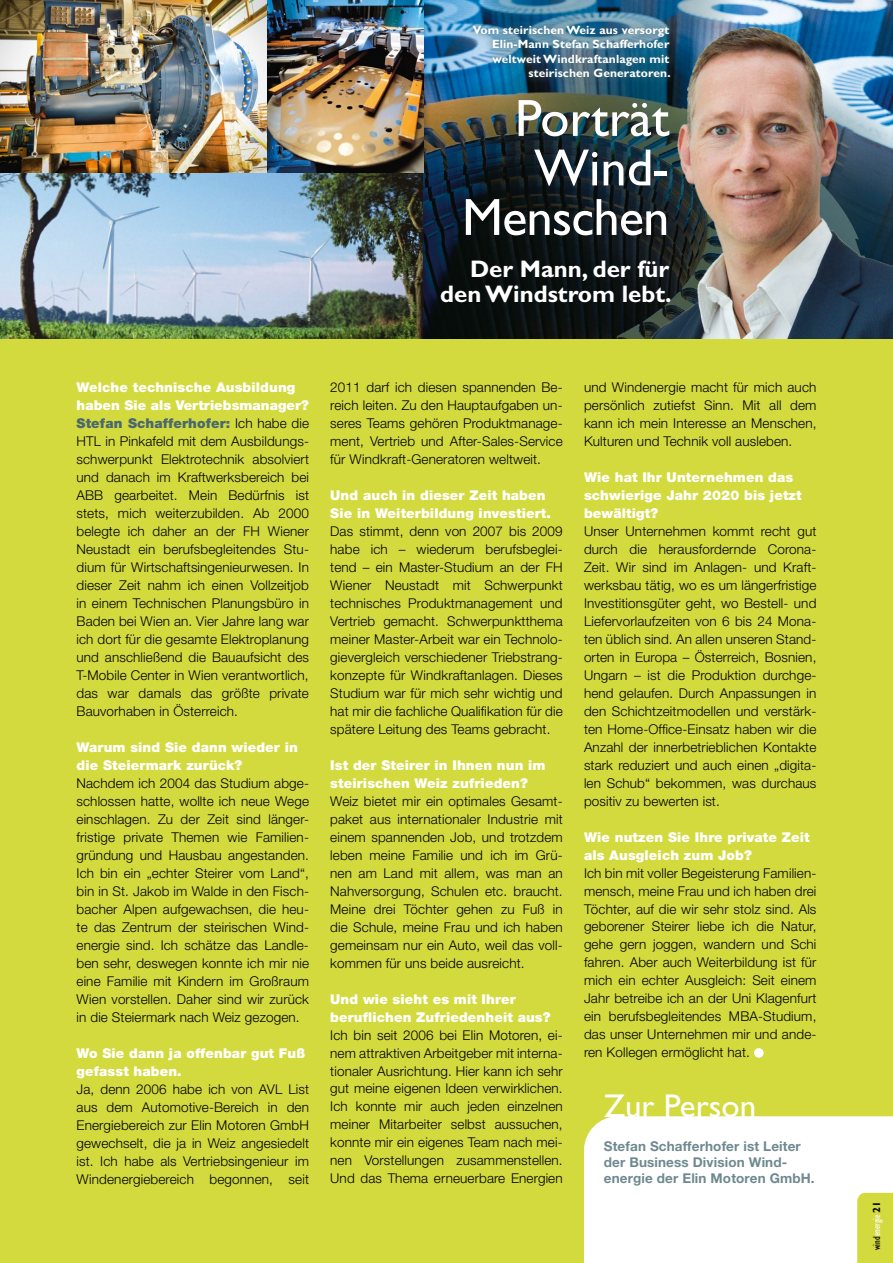
<style>
.page{position:relative;width:893px;height:1263px;background:#fff}
.page>*{position:absolute;margin:0;border:0;box-sizing:border-box;transform-origin:0 0}
.t1{font:52.5px/49.5px "Gill Sans Std";letter-spacing:-.01em;color:#fff;text-align:right}
.t2{font:33px "Gill Sans Std";color:#fff}
.t3{font:700 24px/24.8px "Gill Sans Std";color:#fff;text-align:right}
.t4{font:300 13.5px/18px "Helvetica Neue LT Std";letter-spacing:.01em;color:#000;text-align:justify}
.t5{font:900 13.5px/18px "Helvetica Neue LT Std";letter-spacing:.01em;color:#fff}
.t6{font:700 13.5px/16px "Helvetica Neue LT Std";letter-spacing:.01em;color:#6d898f}
.t7{font:700 12px/14.2px "Gill Sans Std";letter-spacing:.01em;color:#fff;text-align:right}
.t8{font:condensed 10.5px "Gill Sans Std";color:#fff}
.s1{font-weight:900;color:#fff}
.s2{font-weight:900;color:#4a686e}
.s3{color:#000}
.s4{font-weight:700;font-stretch:normal;color:#000}
</style>
<div class="page">
<div style="left:0;top:338px;width:893px;height:925px;background:#d3da3d"></div>
<div style="left:754px;top:1048px;width:10px;height:10px;background:#fff;border-radius:50%"></div>
<div style="left:584px;top:1116px;width:309px;height:147px;background:#fff"></div>
<img style="left:1px;top:0;width:611px;height:338px">
<img style="left:612px;top:0;width:281px;height:338px">
<img style="left:466px;top:18px;width:211px;height:66px">
<svg style="left:0;top:0;width:1px;height:580px"></svg>
<svg style="left:857px;top:1193px;width:36px;height:70px"></svg>
<p class="t7" style="left:473px;top:23px;width:199px">Vom steirischen Weiz aus versorgt<br>Elin-Mann Stefan Schafferhofer weltweit Windkraftanlagen mit steirischen Generatoren.</p>
<h1 class="t1" style="left:462px;top:94px;width:209px">Porträt<br>Wind-<br>Menschen</h1>
<h3 class="t3" style="left:440px;top:256px;width:233px">Der Mann, der für den Windstrom lebt.</h3>
<p class="t4" style="left:77px;top:378px;width:234px;text-align:left"><span class="s1">Welche technische Ausbildung haben Sie als Vertriebsmanager?<br></span><span class="s2">Stefan Schafferhofer:</span> Ich habe die HTL in Pinkafeld mit dem Ausbildungs&shy;schwerpunkt Elektrotechnik absolviert und danach im Kraftwerksbereich bei ABB gearbeitet. Mein Bedürfnis ist stets, mich weiterzubilden. Ab 2000 belegte ich daher an der FH Wiener Neustadt ein berufsbegleitendes Stu&shy;dium für Wirtschaftsingenieurwesen. In dieser Zeit nahm ich einen Vollzeitjob in einem Technischen Planungsbüro in Baden bei Wien an. Vier Jahre lang war ich dort für die gesamte Elektroplanung und anschließend die Bauaufsicht des T-Mobile Center in Wien verantwortlich, das war damals das größte private Bauvorhaben in Österreich.</p>
<p class="t5" style="left:77px;top:738px;width:223px">Warum sind Sie dann wieder in die Steiermark zurück?</p>
<p class="t4" style="left:77px;top:774px;width:234px">Nachdem ich 2004 das Studium abge&shy;schlossen hatte, wollte ich neue Wege einschlagen. Zu der Zeit sind länger&shy;fristige private Themen wie Familien&shy;gründung und Hausbau angestanden.<br>Ich bin ein „echter Steirer vom Land“, bin in St. Jakob im Walde in den Fisch&shy;bacher Alpen aufgewachsen, die heu&shy;te das Zentrum der steirischen Wind&shy;energie sind. Ich schätze das Landle&shy;ben sehr, deswegen konnte ich mir nie eine Familie mit Kindern im Großraum Wien vorstellen. Daher sind wir zurück in die Steiermark nach Weiz gezogen.</p>
<p class="t5" style="left:77px;top:1044px;width:230px">Wo Sie dann ja offenbar gut Fuß gefasst haben.</p>
<p class="t4" style="left:77px;top:1079px;width:234px">Ja, denn 2006 habe ich von AVL List aus dem Automotive-Bereich in den Energiebereich zur Elin Motoren GmbH gewechselt, die ja in Weiz angesiedelt ist. Ich habe als Vertriebsingenieur im Windenergiebereich begonnen, seit</p>
<p class="t4" style="left:330px;top:378px;width:234px">2011 darf ich diesen spannenden Be&shy;reich leiten. Zu den Hauptaufgaben un&shy;seres Teams gehören Produktmanage&shy;ment, Vertrieb und After-Sales-Service für Windkraft-Generatoren weltweit.</p>
<p class="t5" style="left:330px;top:486px;width:222px">Und auch in dieser Zeit haben<br>Sie in Weiterbildung investiert.</p>
<p class="t4" style="left:330px;top:522px;width:234px">Das stimmt, denn von 2007 bis 2009 habe ich – wiederum berufsbeglei&shy;tend – ein Master-Studium an der FH Wiener Neustadt mit Schwerpunkt technisches Produktmanagement und Vertrieb gemacht. Schwerpunktthema meiner Master-Arbeit war ein Technolo&shy;gievergleich verschiedener Triebstrang&shy;konzepte für Windkraftanlagen. Dieses Studium war für mich sehr wichtig und hat mir die fachliche Qualifikation für die spätere Leitung des Teams gebracht.</p>
<p class="t5" style="left:330px;top:756px;width:217px">Ist der Steirer in Ihnen nun im steirischen Weiz zufrieden?</p>
<p class="t4" style="left:330px;top:792px;width:234px">Weiz bietet mir ein optimales Gesamt&shy;paket aus internationaler Industrie mit einem spannenden Job, und trotzdem leben meine Familie und ich im Grü&shy;nen am Land mit allem, was man an Nahversorgung, Schulen etc. braucht.<br>Meine drei Töchter gehen zu Fuß in die Schule, meine Frau und ich haben gemeinsam nur ein Auto, weil das voll&shy;kommen für uns beide ausreicht.</p>
<p class="t5" style="left:330px;top:990px;width:222px">Und wie sieht es mit Ihrer beruflichen Zufriedenheit aus?</p>
<p class="t4" style="left:330px;top:1025px;width:234px">Ich bin seit 2006 bei Elin Motoren, ei&shy;nem attraktiven Arbeitgeber mit interna&shy;tionaler Ausrichtung. Hier kann ich sehr gut meine eigenen Ideen verwirklichen.<br>Ich konnte mir auch jeden einzelnen meiner Mitarbeiter selbst aussuchen, konnte mir ein eigenes Team nach mei&shy;nen Vorstellungen zusammenstellen.<br>Und das Thema erneuerbare Energien</p>
<p class="t4" style="left:584px;top:378px;width:234px">und Windenergie macht für mich auch persönlich zutiefst Sinn. Mit all dem kann ich mein Interesse an Menschen, Kulturen und Technik voll ausleben.</p>
<p class="t5" style="left:584px;top:468px;width:219px">Wie hat Ihr Unternehmen das schwierige Jahr 2020 bis jetzt bewältigt?</p>
<p class="t4" style="left:584px;top:522px;width:234px">Unser Unternehmen kommt recht gut durch die herausfordernde Corona-Zeit. Wir sind im Anlagen- und Kraft&shy;werksbau tätig, wo es um längerfristige Investitionsgüter geht, wo Bestell- und Liefervorlaufzeiten von 6 bis 24 Mona&shy;ten üblich sind. An allen unseren Stand&shy;orten in Europa – Österreich, Bosnien, Ungarn – ist die Produktion durchge&shy;hend gelaufen. Durch Anpassungen in den Schichtzeitmodellen und verstärk&shy;ten Home-Office-Einsatz haben wir die Anzahl der innerbetrieblichen Kontakte stark reduziert und auch einen „digita&shy;len Schub“ bekommen, was durchaus positiv zu bewerten ist.</p>
<p class="t5" style="left:584px;top:828px;width:227px">Wie nutzen Sie Ihre private Zeit als Ausgleich zum Job?</p>
<p class="t4" style="left:584px;top:863px;width:234px">Ich bin mit voller Begeisterung Familien&shy;mensch, meine Frau und ich haben drei Töchter, auf die wir sehr stolz sind. Als geborener Steirer liebe ich die Natur, gehe gern joggen, wandern und Schi fahren. Aber auch Weiterbildung ist für mich ein echter Ausgleich: Seit einem Jahr betreibe ich an der Uni Klagenfurt ein berufsbegleitendes MBA-Studium, das unser Unternehmen mir und ande&shy;ren Kollegen ermöglicht hat.</p>
<h2 class="t2" style="left:604px;top:1087px;width:154px">Zur Person</h2>
<p class="t6" style="left:604px;top:1137px;width:212px">Stefan Schafferhofer ist Leiter der Business Division Wind&shy;energie der Elin Motoren GmbH.</p>
<p class="t8" style="left:871px;top:1250px;width:51px;rotate:-90deg"><span class="s3">wind</span>energie <span class="s4">21</span></p>
</div>
